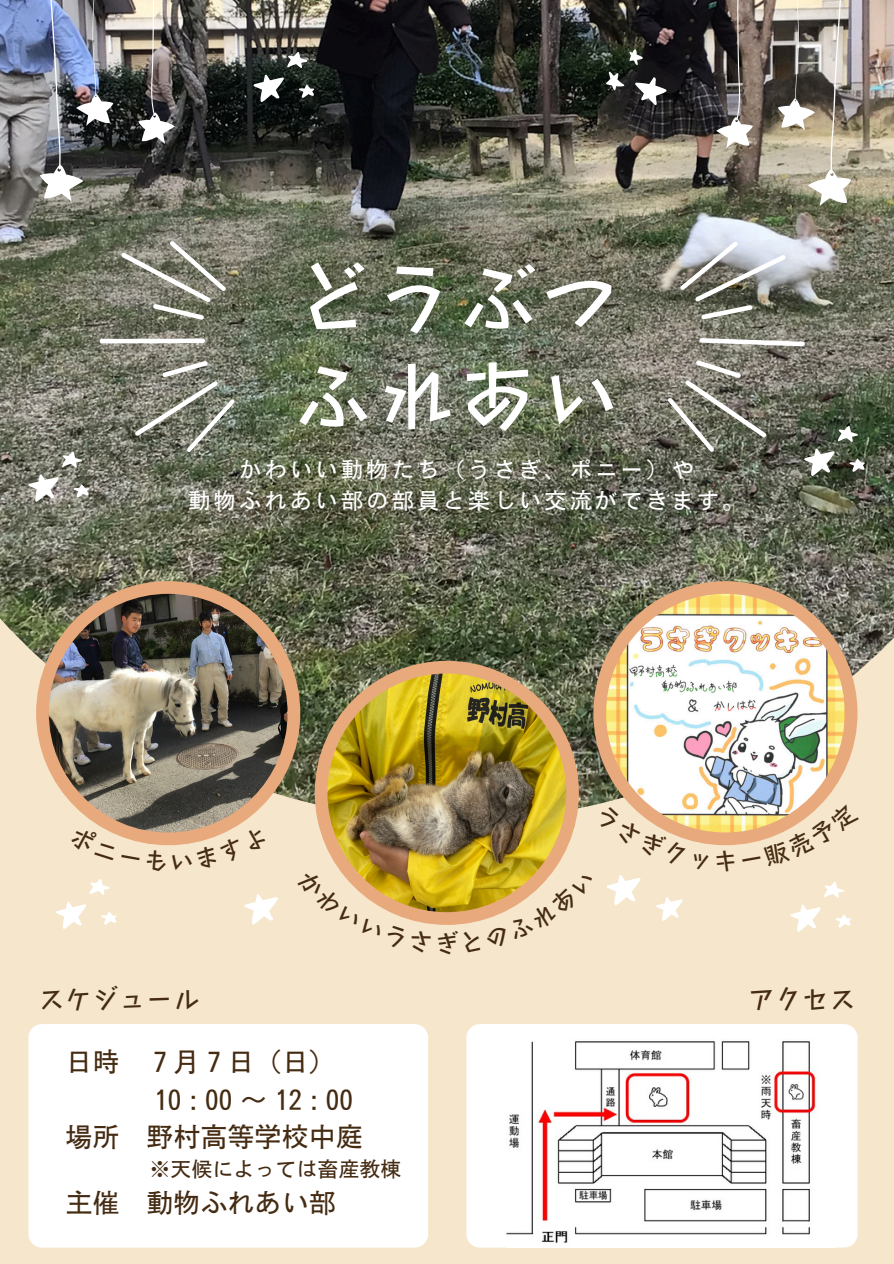
<style>
.page{position:relative;width:894px;height:1264px;background:#fff}
.page>*{position:absolute;margin:0;border:0;box-sizing:border-box;transform-origin:0 0}
.t1{font:82.5px/97.8px "Canva Stick Std B";color:#fff}
.t2{font:27px "Motoya Gothic Std W3";color:#442b12}
.t3{font:27px "Canva Stick Std B";color:#442b12}
.t4{font:25.5px "Canva Stick Std B";color:#442b12}
.t5{font:22.5px "Motoya Gothic Std W3";letter-spacing:.13em;color:#fff}
.t6{font:21px "Motoya Gothic Std W3";color:#442b12}
</style>
<div class="page">
<div style="left:0;top:0;width:893px;height:1263px;background:#f6e7cc"></div>
<img style="left:0;top:0;width:893px;height:820px">
<svg style="left:716px;top:0;width:36px;height:148px;background:#6f6662"></svg>
<svg style="left:777px;top:0;width:74px;height:206px;background:#a0998c"></svg>
<svg style="left:138px;top:0;width:37px;height:144px;background:#87817c"></svg>
<img style="left:40px;top:0;width:73px;height:202px">
<svg style="left:253px;top:52px;width:61px;height:50px;background:#4f5451"></svg>
<svg style="left:38px;top:221px;width:250px;height:249px;background:#787b6a"></svg>
<svg style="left:616px;top:222px;width:250px;height:248px;background:#7f8075"></svg>
<svg style="left:597px;top:45px;width:73px;height:77px;background:#373937"></svg>
<svg style="left:804px;top:425px;width:60px;height:51px;background:#6a7063"></svg>
<svg style="left:28px;top:451px;width:61px;height:51px;background:#97968d"></svg>
<div style="left:28px;top:1024px;width:400px;height:223px;background:#fff"></div>
<div style="left:36px;top:581px;width:264px;height:264px;background:#e8a97c;border-radius:50%"></div>
<img style="left:49px;top:594px;width:238px;height:238px;border-radius:50%">
<div style="left:314px;top:660px;width:264px;height:264px;background:#e8a97c;border-radius:50%"></div>
<img style="left:327px;top:673px;width:239px;height:239px;border-radius:50%">
<div style="left:593px;top:581px;width:264px;height:264px;background:#e8a97c;border-radius:50%"></div>
<img style="left:606px;top:594px;width:238px;height:238px;border-radius:50%">
<svg style="left:56px;top:879px;width:61px;height:50px"></svg>
<svg style="left:790px;top:882px;width:60px;height:50px"></svg>
<svg style="left:244px;top:894px;width:34px;height:30px"></svg>
<div style="left:466px;top:1024px;width:391px;height:223px;background:#fff"></div>
<img style="left:506px;top:1028px;width:328px;height:219px">
<svg style="left:97px;top:824px;width:43px;height:18px"></svg>
<svg style="left:146px;top:826px;width:91px;height:20px"></svg>
<svg style="left:742px;top:802px;width:116px;height:42px"></svg>
<svg style="left:339px;top:869px;width:92px;height:55px"></svg>
<svg style="left:463px;top:804px;width:223px;height:120px"></svg>
<p class="t1" style="left:291px;top:248px;width:331px">どうぶつふれあい</p>
<p class="t5" style="left:239px;top:458px;width:456px">かわいい動物たち（うさぎ、ポニー）や</p>
<p class="t5" style="left:188px;top:489px;width:558px">動物ふれあい部の部員と楽しい交流ができます。</p>
<p class="t4" style="left:434px;top:930px;width:27px">ぎ</p>
<p class="t4" style="left:712px;top:847px;width:27px">キ</p>
<p class="t3" style="left:38px;top:985px;width:163px">スケジュール</p>
<p class="t3" style="left:747px;top:985px;width:109px">アクセス</p>
<p class="t2" style="left:65px;top:1048px;width:271px">日時 ７月７日（日）</p>
<h1 class="t2" style="left:154px;top:1085px;width:200px">10:00～ 12:00</h1>
<p class="t2" style="left:65px;top:1122px;width:298px">場所 野村高等学校中庭</p>
<p class="t6" style="left:149px;top:1158px;width:253px">※天候によっては畜産教棟</p>
<p class="t2" style="left:65px;top:1189px;width:271px">主催 動物ふれあい部</p>
</div>
